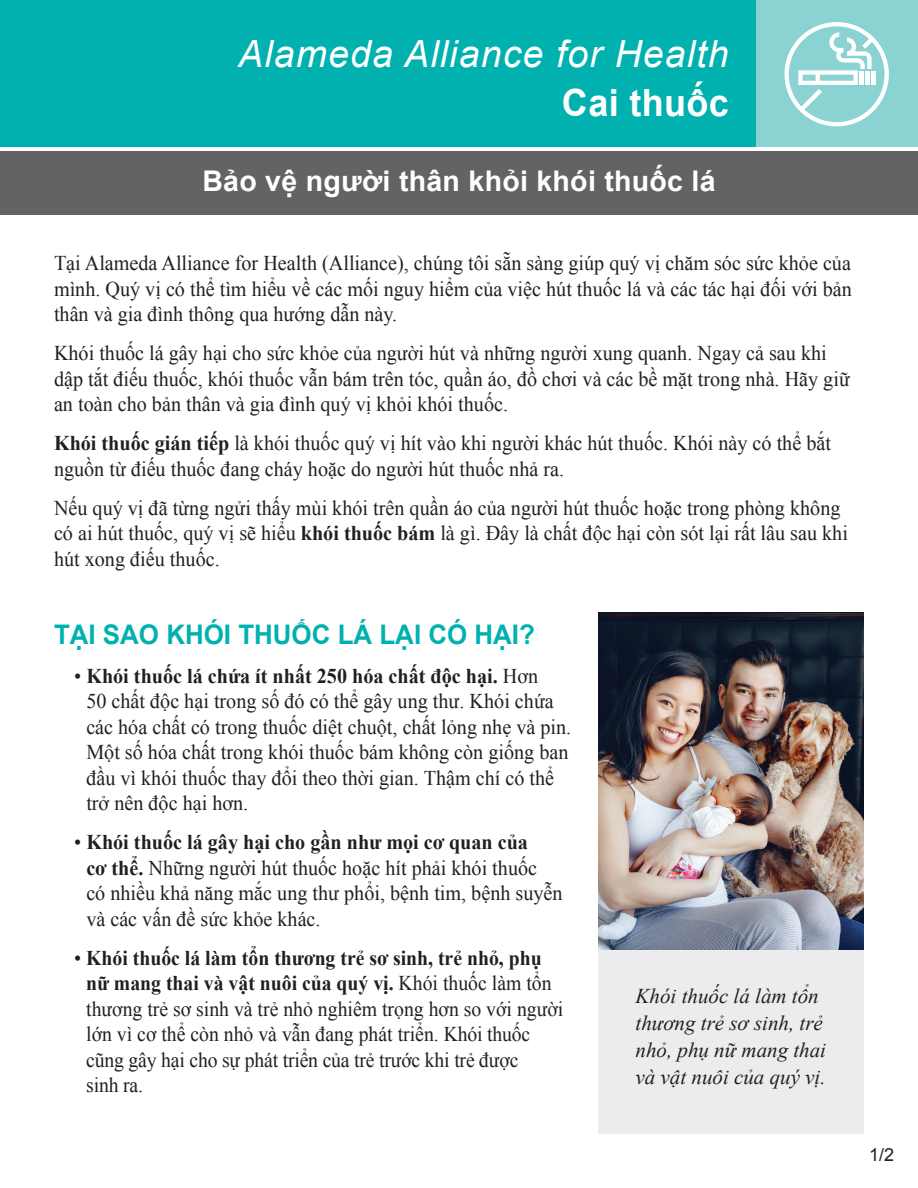
<style>
.page{position:relative;width:918px;height:1188px;background:#fff}
.page>*{position:absolute;margin:0;border:0;box-sizing:border-box;transform-origin:0 0}
.t1{font:italic 37.5px/49.5px "Arial";letter-spacing:.03em;color:#fff;text-align:right}
.t2{font:700 36px "Arial";color:#fff}
.t3{font:700 28.5px "Arial";letter-spacing:.01em;color:#fff}
.Body_Text{font:700 27px "Arial";color:#00b1b0;scale:.96 1}
.Body_Text-2{font:21px/25.5px "Times New Roman";color:#231f20;scale:.96 1}
.t4{font:italic 21px/27px "Times New Roman";color:#231f20}
.t5{font:18px "Arial";color:#231f20}
.s1{font-weight:700;font-style:normal}
.s2{font-weight:700}
</style>
<div class="page">
<div style="left:598px;top:919px;width:266px;height:215px;background:#ececee"></div>
<div style="left:756px;top:0;width:162px;height:147px;background:#8bd2d3"></div>
<div style="left:0;top:0;width:756px;height:147px;background:#00b1b0"></div>
<div style="left:0;top:152px;width:918px;height:63px;background:#636366"></div>
<svg style="left:785px;top:22px;width:104px;height:104px"></svg>
<img style="left:598px;top:612px;width:266px;height:337px">
<p class="t1" style="left:238px;top:29px;width:492px">Alameda Alliance for Health<br><span class="s1">Cai thuốc</span></p>
<p class="t2" style="left:321px;top:159px;width:288px">Giấc ngủ an toàn</p>
<p class="t3" style="left:202px;top:162px;width:515px">Bảo vệ người thân khỏi khói thuốc lá</p>
<p class="Body_Text-2" style="left:54px;top:250px;width:833px;text-align:justify">Tại Alameda Alliance for Health (Alliance), chúng tôi sẵn sàng giúp quý vị chăm sóc sức khỏe của mình. Quý vị có thể tìm hiểu về các mối nguy hiểm của việc hút thuốc lá và các tác hại đối với bản thân và gia đình thông qua hướng dẫn này.</p>
<p class="Body_Text-2" style="left:54px;top:340px;width:831px">Khói thuốc lá gây hại cho sức khỏe của người hút và những người xung quanh. Ngay cả sau khi dập tắt điếu thuốc, khói thuốc vẫn bám trên tóc, quần áo, đồ chơi và các bề mặt trong nhà. Hãy giữ an toàn cho bản thân và gia đình quý vị khỏi khói thuốc.</p>
<p class="Body_Text-2" style="left:54px;top:430px;width:811px"><span class="s2">Khói thuốc gián tiếp</span> là khói thuốc quý vị hít vào khi người khác hút thuốc. Khói này có thể bắt nguồn từ điếu thuốc đang cháy hoặc do người hút thuốc nhả ra.</p>
<p class="Body_Text-2" style="left:54px;top:494px;width:829px">Nếu quý vị đã từng ngửi thấy mùi khói trên quần áo của người hút thuốc hoặc trong phòng không có ai hút thuốc, quý vị sẽ hiểu <span class="s2">khói thuốc bám</span> là gì. Đây là chất độc hại còn sót lại rất lâu sau khi hút xong điếu thuốc.</p>
<p class="Body_Text" style="left:54px;top:616px;width:503px">TẠI SAO KHÓI THUỐC LÁ LẠI CÓ HẠI?</p>
<p class="Body_Text-2" style="left:86px;top:663px;width:507px;text-indent:-12px">• <span class="s2">Khói thuốc lá chứa ít nhất 250 hóa chất độc hại.</span> Hơn<br>50 chất độc hại trong số đó có thể gây ung thư. Khói chứa các hóa chất có trong thuốc diệt chuột, chất lỏng nhẹ và pin.<br>Một số hóa chất trong khói thuốc bám không còn giống ban đầu vì khói thuốc thay đổi theo thời gian. Thậm chí có thể trở nên độc hại hơn.</p>
<p class="Body_Text-2" style="left:86px;top:829px;width:498px;text-indent:-12px">• <span class="s2">Khói thuốc lá gây hại cho gần như mọi cơ quan của<br>cơ thể.</span> Những người hút thuốc hoặc hít phải khói thuốc<br>có nhiều khả năng mắc ung thư phổi, bệnh tim, bệnh suyễn và các vấn đề sức khỏe khác.</p>
<p class="Body_Text-2" style="left:86px;top:945px;width:499px;text-indent:-12px">• <span class="s2">Khói thuốc lá làm tổn thương trẻ sơ sinh, trẻ nhỏ, phụ nữ mang thai và vật nuôi của quý vị.</span> Khói thuốc làm tổn thương trẻ sơ sinh và trẻ nhỏ nghiêm trọng hơn so với người lớn vì cơ thể còn nhỏ và vẫn đang phát triển. Khói thuốc cũng gây hại cho sự phát triển của trẻ trước khi trẻ được<br>sinh ra.</p>
<p class="t4" style="left:636px;top:982px;width:192px">Khói thuốc lá làm tổn thương trẻ sơ sinh, trẻ nhỏ, phụ nữ mang thai và vật nuôi của quý vị.</p>
<p class="t5" style="left:869px;top:1142px;width:27px">1/2</p>
</div>
